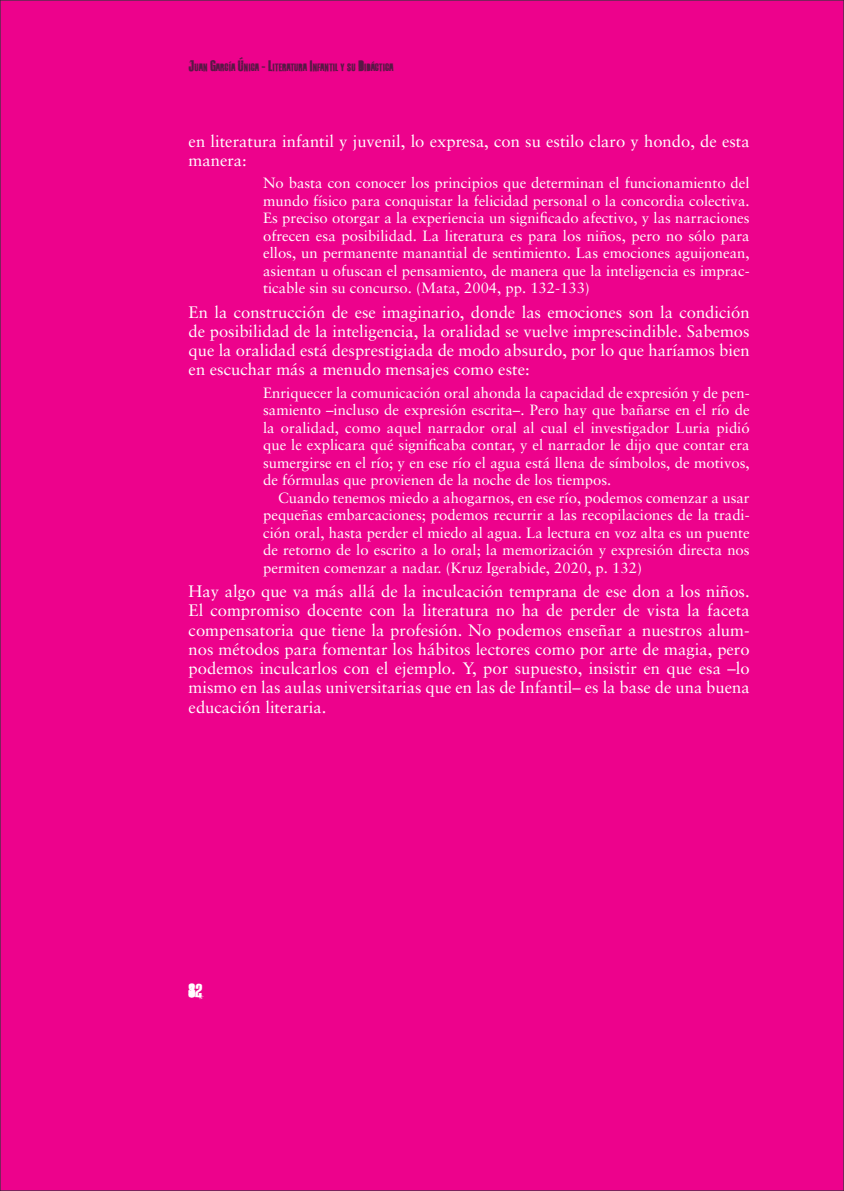
<style>
.page{position:relative;width:844px;height:1191px;background:#fff}
.page>*{position:absolute;margin:0;border:0;box-sizing:border-box;transform-origin:0 0}
.t1{font:18.38px "Octynaz";color:#fff}
.Primer_párrafo_en_Pr{font:16.62px/19.2px "Sabon LT Pro";color:#fff;text-align:justify}
.Primer_párrafo_en_pr{font:16.62px/19.2px "Sabon LT Pro";color:#fff;text-align:justify}
.Párrafo_estándar_en{font:16.62px/19.2px "Sabon LT Pro";color:#fff}
.Párrafo_de_cita_en_P{font:14.88px/17.5px "Sabon LT Pro";color:#fff;text-align:justify}
.t2{font:10.33px "Octynaz";color:#581845}
.s1{font-size:14.88px}
</style>
<div class="page">
<div style="left:0;top:0;width:843px;height:1191px;background:#ed028c;border:1px solid #581845"></div>
<p class="t2" style="left:189px;top:61px;width:206px"><span class="s1">J</span>UAN <span class="s1">G</span>ARCÍA <span class="s1">Ú</span>NICA <span class="s1">- L</span>ITERATURA <span class="s1">I</span>NFANTIL Y SU <span class="s1">D</span>IDÁCTICA</p>
<p class="Párrafo_estándar_en" style="left:189px;top:131px;width:562px">en literatura infantil y juvenil, lo expresa, con su estilo claro y hondo, de esta manera:</p>
<p class="Párrafo_de_cita_en_P" style="left:263px;top:174px;width:488px">No basta con conocer los principios que determinan el funcionamiento del mundo físico para conquistar la felicidad personal o la concordia colectiva.<br>Es preciso otorgar a la experiencia un significado afectivo, y las narraciones ofrecen esa posibilidad. La literatura es para los niños, pero no sólo para ellos, un permanente manantial de sentimiento. Las emociones aguijonean, asientan u ofuscan el pensamiento, de manera que la inteligencia es imprac&shy;ticable sin su concurso. (Mata, 2004, pp. 132-133)</p>
<p class="Primer_párrafo_en_pr" style="left:189px;top:302px;width:562px">En la construcción de ese imaginario, donde las emociones son la condición de posibilidad de la inteligencia, la oralidad se vuelve imprescindible. Sabemos que la oralidad está desprestigiada de modo absurdo, por lo que haríamos bien en escuchar más a menudo mensajes como este:</p>
<p class="Párrafo_de_cita_en_P" style="left:263px;top:383px;width:488px">Enriquecer la comunicación oral ahonda la capacidad de expresión y de pen&shy;samiento –incluso de expresión escrita–. Pero hay que bañarse en el río de la oralidad, como aquel narrador oral al cual el investigador Luria pidió que le explicara qué significaba contar, y el narrador le dijo que contar era sumergirse en el río; y en ese río el agua está llena de símbolos, de motivos, de fórmulas que provienen de la noche de los tiempos.</p>
<p class="Párrafo_de_cita_en_P" style="left:263px;top:488px;width:488px;text-indent:15px">Cuando tenemos miedo a ahogarnos, en ese río, podemos comenzar a usar pequeñas embarcaciones; podemos recurrir a las recopilaciones de la tradi&shy;ción oral, hasta perder el miedo al agua. La lectura en voz alta es un puente de retorno de lo escrito a lo oral; la memorización y expresión directa nos permiten comenzar a nadar. (Kruz Igerabide, 2020, p. 132)</p>
<p class="Primer_párrafo_en_Pr" style="left:189px;top:581px;width:562px">Hay algo que va más allá de la inculcación temprana de ese don a los niños.<br>El compromiso docente con la literatura no ha de perder de vista la faceta compensatoria que tiene la profesión. No podemos enseñar a nuestros alum&shy;nos métodos para fomentar los hábitos lectores como por arte de magia, pero podemos inculcarlos con el ejemplo. Y, por supuesto, insistir en que esa –lo mismo en las aulas universitarias que en las de Infantil– es la base de una buena educación literaria.</p>
<p class="t1" style="left:189px;top:979px;width:15px">82</p>
</div>
